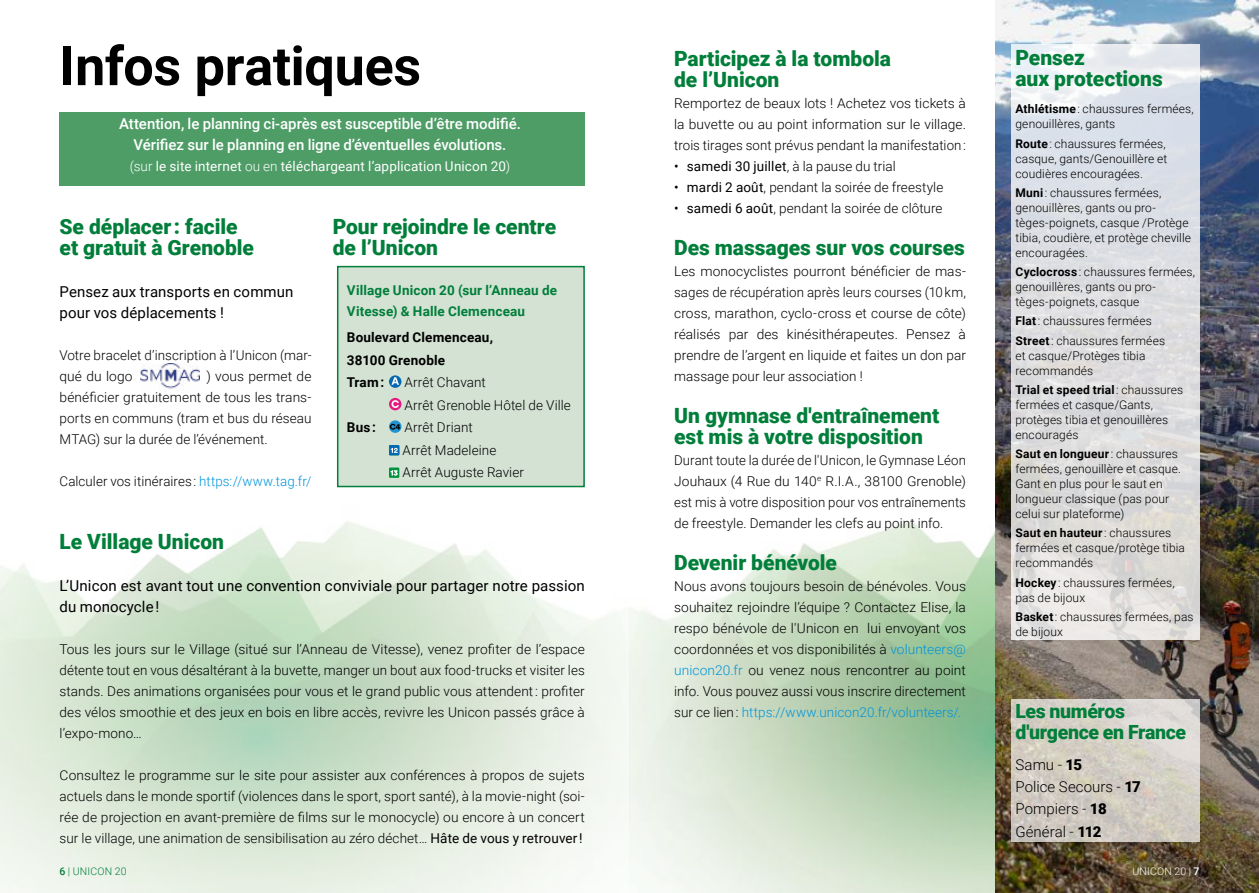
<style>
.page{position:relative;width:1259px;height:893px;background:#fff}
.page>*{position:absolute;margin:0;border:0;box-sizing:border-box;transform-origin:0 0}
.t1{font:700 54px "Roboto";letter-spacing:-.01em;color:#000}
.t2{font:900 21px/21px "Roboto";color:#007e3a}
.t3{font:900 19.5px/21px "Roboto";letter-spacing:-.02em;color:#007e3a}
.t4{font:15px/21px "Roboto";letter-spacing:.01em;color:#000}
.t5{font:500 15px/21px "Roboto";color:#fff;text-align:center}
.t6{font:300 15px/22.2px "Roboto";letter-spacing:.005em;color:#000}
.t7{font:300 13.5px/21px "Roboto";letter-spacing:.005em;color:#000;text-align:justify}
.t8{font:13.5px "Roboto";letter-spacing:.01em;color:#fff}
.t9{font:700 13.5px/21px "Roboto";letter-spacing:.01em;color:#007e3a}
.t10{font:700 13.5px/22.5px "Roboto";letter-spacing:.015em;color:#000}
.t11{font:13.5px "Roboto";letter-spacing:.01em;color:#000}
.t12{font:300 12px/15px "Roboto";letter-spacing:.01em;color:#000}
.t13{font:300 10.5px "Roboto";letter-spacing:.02em;color:#007e3a}
.t14{font:300 10.5px "Roboto";letter-spacing:.02em;color:#fff}
.s1{font-weight:300}
.s2{color:#0095db}
.s3{font-weight:400}
.s4{font-weight:500}
.s5{font-weight:700}
.s6{font-weight:900}
</style>
<div class="page">
<img style="left:0;top:363px;width:629px;height:530px">
<div style="left:60px;top:112px;width:525px;height:73px;background:#4e9d67"></div>
<img style="left:995px;top:0;width:264px;height:893px">
<div style="left:338px;top:267px;width:246px;height:219px;background:#d3e2d3"></div>
<svg style="left:389px;top:375px;width:12px;height:13px"></svg>
<svg style="left:391px;top:377px;width:8px;height:8px"></svg>
<div style="left:389px;top:398px;width:12px;height:12px;background:#e61a80;border-radius:50%"></div>
<svg style="left:391px;top:400px;width:8px;height:8px"></svg>
<svg style="left:389px;top:420px;width:12px;height:13px"></svg>
<svg style="left:390px;top:424px;width:10px;height:6px"></svg>
<div style="left:389px;top:445px;width:10px;height:10px;background:#0569b2"></div>
<svg style="left:391px;top:448px;width:7px;height:5px"></svg>
<svg style="left:389px;top:467px;width:10px;height:11px"></svg>
<svg style="left:390px;top:470px;width:7px;height:5px"></svg>
<div style="left:337px;top:266px;width:248px;height:221px;border:2px solid #007e3a"></div>
<img style="left:140px;top:364px;width:59px;height:27px">
<svg style="left:1011px;top:699px;width:188px;height:143px;background:#d3cec5"></svg>
<svg style="left:1011px;top:45px;width:188px;height:595px;background:#dfdfe2"></svg>
<h1 class="t1" style="left:60px;top:28px;width:363px">Infos pratiques</h1>
<p class="t5" style="left:119px;top:112px;width:403px">Attention, le planning ci-après est susceptible d’être modifié.<br>Vérifiez sur le planning en ligne d’éventuelles évolutions.</p>
<p class="t8" style="left:130px;top:156px;width:382px"><span class="s1">(sur</span> le site internet <span class="s1">ou en</span> téléchargeant l’application Unicon 20<span class="s1">)</span></p>
<h2 class="t2" style="left:60px;top:215px;width:196px">Se déplacer : facile et gratuit à Grenoble</h2>
<p class="t4" style="left:60px;top:280px;width:235px">Pensez aux transports en commun pour vos déplacements !</p>
<p class="t7" style="left:60px;top:344px;width:253px">Votre bracelet d’inscription à l’Unicon (mar&shy;qué du logo</p>
<p class="t7" style="left:60px;top:365px;width:253px;text-indent:147px">) vous permet de bénéficier gratuitement de tous les trans&shy;ports en communs (tram et bus du réseau MTAG) sur la durée de l’événement.</p>
<p class="t7" style="left:60px;top:470px;width:253px">Calculer vos itinéraires : <span class="s2">https://www.tag.fr/</span></p>
<h2 class="t2" style="left:333px;top:215px;width:225px">Pour rejoindre le centre de l’Unicon</h2>
<p class="t9" style="left:347px;top:279px;width:212px">Village Unicon 20 (sur l’Anneau de<br>Vitesse) &amp; Halle Clemenceau</p>
<p class="t10" style="left:347px;top:326px;width:148px">Boulevard Clemenceau,<br>38100 Grenoble<br>Tram :</p>
<p class="t7" style="left:404px;top:371px;width:168px;line-height:22.5px">Arrêt Chavant<br>Arrêt Grenoble Hôtel de Ville</p>
<p class="t10" style="left:347px;top:416px;width:30px">Bus :</p>
<p class="t7" style="left:402px;top:416px;width:123px;line-height:22.5px;text-align:left">Arrêt Driant<br>Arrêt Madeleine<br>Arrêt Auguste Ravier</p>
<h2 class="t2" style="left:60px;top:530px;width:166px">Le Village Unicon</h2>
<p class="t4" style="left:60px;top:574px;width:527px">L’Unicon est avant tout une convention conviviale pour partager notre passion du monocycle !</p>
<p class="t7" style="left:60px;top:638px;width:527px">Tous les jours sur le Village (situé sur l’Anneau de Vitesse), venez profiter de l’espace détente tout en vous désaltérant à la buvette, manger un bout aux food-trucks et visiter les stands. Des animations organisées pour vous et le grand public vous attendent : profiter des vélos smoothie et des jeux en bois en libre accès, revivre les Unicon passés grâce à l’expo-mono…</p>
<p class="t7" style="left:60px;top:764px;width:527px">Consultez le programme sur le site pour assister aux conférences à propos de sujets actuels dans le monde sportif (violences dans le sport, sport santé), à la movie-night (soi&shy;rée de projection en avant-première de films sur le monocycle) ou encore à un concert sur le village, une animation de sensibilisation au zéro déchet… <span class="s3">Hâte de vous y retrouver !</span></p>
<p class="t13" style="left:60px;top:864px;width:69px"><span class="s4">6</span> | UNICON 20</p>
<h2 class="t2" style="left:674px;top:47px;width:218px">Participez à la tombola de l’Unicon</h2>
<p class="t7" style="left:674px;top:92px;width:293px">Remportez de beaux lots ! Achetez vos tickets à la buvette ou au point information sur le village. trois tirages sont prévus pendant la manifestation :</p>
<p class="t11" style="left:674px;top:156px;width:223px">• samedi 30 juillet<span class="s1">, à la pause du trial</span></p>
<p class="t7" style="left:674px;top:176px;width:271px"><span class="s3">• mardi 2 août</span>, pendant la soirée de freestyle</p>
<p class="t7" style="left:674px;top:197px;width:270px"><span class="s3">• samedi 6 août</span>, pendant la soirée de clôture</p>
<h2 class="t2" style="left:674px;top:236px;width:292px">Des massages sur vos courses</h2>
<p class="t7" style="left:674px;top:260px;width:293px">Les monocyclistes pourront bénéficier de mas&shy;sages de récupération après leurs courses (10 km, cross, marathon, cyclo-cross et course de côte) réalisés par des kinésithérapeutes. Pensez à prendre de l’argent en liquide et faites un don par massage pour leur association !</p>
<h2 class="t2" style="left:674px;top:404px;width:267px">Un gymnase d'entraînement est mis à votre disposition</h2>
<p class="t7" style="left:674px;top:449px;width:293px">Durant toute la durée de l'Unicon, le Gymnase Léon Jouhaux (4 Rue du 140<sup>e</sup> R.I.A., 38100 Grenoble) est mis à votre disposition pour vos entraînements de freestyle. Demander les clefs au point info.</p>
<h2 class="t2" style="left:674px;top:551px;width:164px">Devenir bénévole</h2>
<p class="t7" style="left:674px;top:575px;width:293px">Nous avons toujours besoin de bénévoles. Vous souhaitez rejoindre l’équipe ? Contactez Elise, la respo bénévole de l'Unicon en lui envoyant vos coordonnées et vos disponibilités à <span class="s2">volunteers@ unicon20.fr</span> ou venez nous rencontrer au point info. Vous pouvez aussi vous inscrire directement sur ce lien : <span class="s2">https://www.unicon20.fr/volunteers/.</span></p>
<h2 class="t2" style="left:1015px;top:46px;width:149px">Pensez<br>aux protections</h2>
<p class="t12" style="left:1015px;top:101px;width:180px"><span class="s5">Athlétisme</span> : chaussures fermées, genouillères, gants</p>
<p class="t12" style="left:1015px;top:135px;width:153px;text-align:justify"><span class="s5">Route</span> : chaussures fermées, casque, gants/Genouillère et coudières encouragées.</p>
<p class="t12" style="left:1015px;top:185px;width:177px"><span class="s5">Muni</span> : chaussures fermées, genouillères, gants ou pro&shy;tèges-poignets, casque /Protège tibia, coudière, et protège cheville encouragées.</p>
<p class="t12" style="left:1015px;top:264px;width:181px"><span class="s5">Cyclocross</span> : chaussures fermées, genouillères, gants ou pro&shy;tèges-poignets, casque</p>
<p class="t12" style="left:1015px;top:311px;width:151px;line-height:19.2px"><span class="s5">Flat</span> : chaussures fermées<br><span class="s5">Street</span> : chaussures fermées</p>
<p class="t12" style="left:1015px;top:347px;width:131px">et casque/Protèges tibia recommandés</p>
<p class="t12" style="left:1015px;top:382px;width:169px"><span class="s5">Trial et speed trial</span> : chaussures fermées et casque/Gants, protèges tibia et genouillères encouragés</p>
<p class="t12" style="left:1015px;top:446px;width:167px"><span class="s5">Saut en longueur</span> : chaussures fermées, genouillère et casque.<br>Gant en plus pour le saut en longueur classique (pas pour celui sur plateforme)</p>
<p class="t12" style="left:1015px;top:525px;width:171px"><span class="s5">Saut en hauteur</span> : chaussures fermées et casque/protège tibia recommandés</p>
<p class="t12" style="left:1015px;top:574px;width:161px"><span class="s5">Hockey</span> : chaussures fermées, pas de bijoux</p>
<p class="t12" style="left:1015px;top:609px;width:180px"><span class="s5">Basket</span> : chaussures fermées, pas de bijoux</p>
<h3 class="t3" style="left:1015px;top:700px;width:172px">Les numéros d'urgence en France</h3>
<p class="t6" style="left:1015px;top:753px;width:127px">Samu - <span class="s6">15<br></span>Police Secours - <span class="s6">17<br></span>Pompiers - <span class="s6">18<br></span>Général - <span class="s6">112</span></p>
<p class="t14" style="left:1132px;top:864px;width:69px">UNICON 20 | <span class="s4">7</span></p>
</div>
